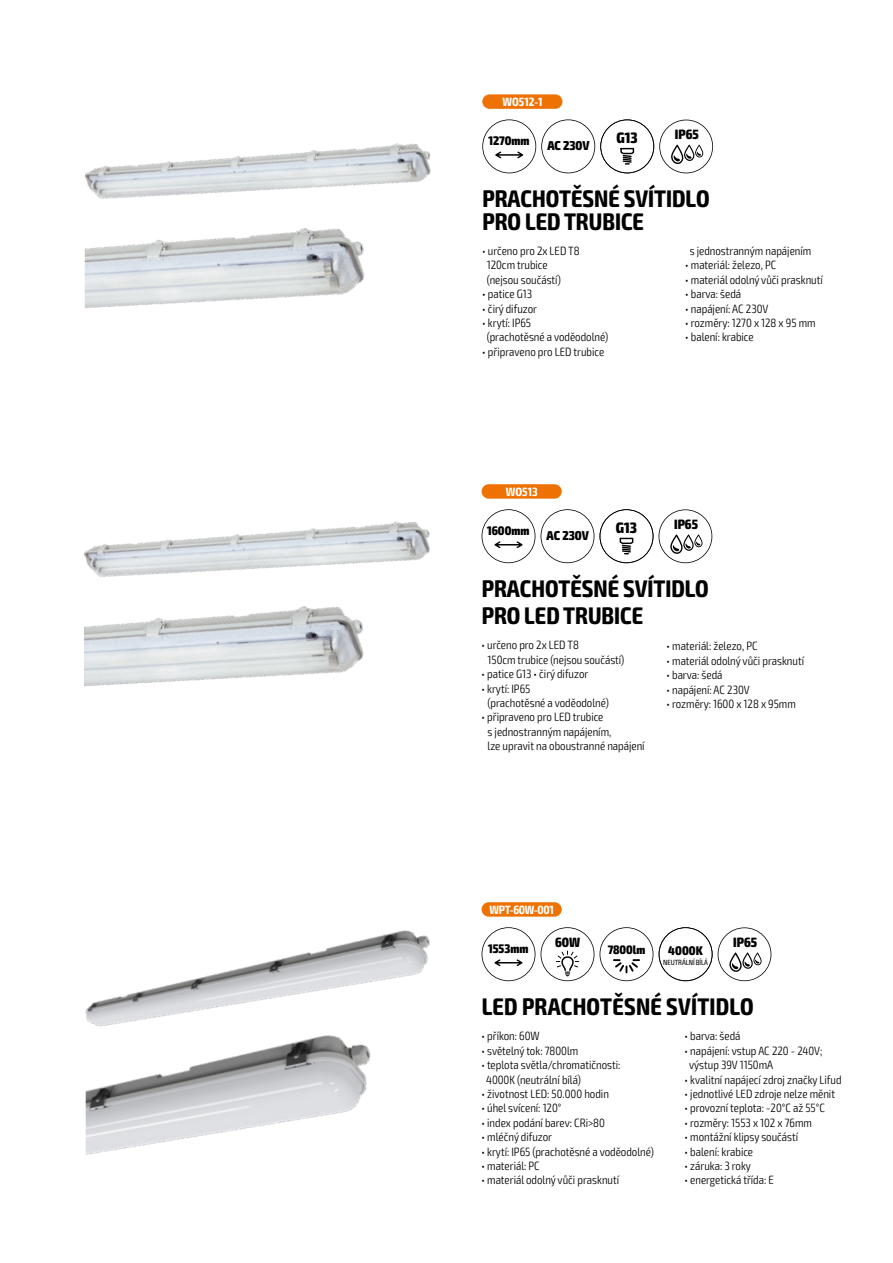
<style>
.page{position:relative;width:893px;height:1263px;background:#fff}
.page>*{position:absolute;margin:0;border:0;box-sizing:border-box;transform-origin:0 0}
.t1{font:700 condensed 24px/27px "Exo 2";color:#000}
.t2{font:800 condensed 15.15px "Exo 2";color:#000}
.t3{font:800 condensed 13.5px "Exo 2";color:#000}
.t4{font:800 condensed 12.9px "Exo 2";color:#000}
.t5{font:800 condensed 12.6px "Exo 2";letter-spacing:.01em;color:#000}
.t6{font:800 condensed 12.45px "Exo 2";color:#000}
.t7{font:800 condensed 12.3px "Exo 2";color:#000}
.t8{font:300 condensed 12px/14.4px "Exo 2";color:#000}
.t9{font:700 condensed 12px "Exo 2";color:#fff}
.t10{font:700 condensed 12px "Exo 2";letter-spacing:-.03em;color:#fff}
.t11{font:condensed 7.5px "Exo 2";letter-spacing:-.01em;color:#000}
</style>
<div class="page">
<img style="left:276px;top:521px;width:154px;height:40px">
<img style="left:84px;top:533px;width:314px;height:154px">
<div style="left:482px;top:484px;width:80px;height:15px;background:#ee7203;border-radius:7px"></div>
<svg style="left:541px;top:509px;width:53px;height:54px"></svg>
<svg style="left:600px;top:509px;width:53px;height:54px"></svg>
<svg style="left:482px;top:509px;width:53px;height:54px"></svg>
<svg style="left:659px;top:509px;width:53px;height:54px"></svg>
<img style="left:84px;top:143px;width:347px;height:131px">
<img style="left:85px;top:155px;width:314px;height:153px">
<div style="left:482px;top:94px;width:80px;height:15px;background:#ee7203;border-radius:7px"></div>
<svg style="left:482px;top:119px;width:231px;height:54px"></svg>
<div style="left:482px;top:902px;width:80px;height:15px;background:#ee7203;border-radius:7px"></div>
<svg style="left:541px;top:927px;width:53px;height:54px"></svg>
<svg style="left:600px;top:927px;width:53px;height:54px"></svg>
<svg style="left:482px;top:927px;width:53px;height:54px"></svg>
<svg style="left:659px;top:927px;width:53px;height:54px"></svg>
<svg style="left:718px;top:927px;width:53px;height:54px"></svg>
<img style="left:85px;top:930px;width:345px;height:176px">
<img style="left:86px;top:960px;width:326px;height:195px">
<p class="t9" style="left:502px;top:94px;width:42px">WO512-1</p>
<p class="t6" style="left:488px;top:133px;width:43px">1270mm</p>
<p class="t2" style="left:617px;top:128px;width:23px">G13</p>
<p class="t3" style="left:675px;top:126px;width:25px">IP65</p>
<p class="t4" style="left:547px;top:137px;width:44px">AC 230V</p>
<h1 class="t1" style="left:482px;top:188px;width:229px;line-height:22.5px">PRACHOTĚSNÉ SVÍTIDLO<br>PRO LED TRUBICE</h1>
<p class="t8" style="left:487px;top:244px;width:94px;text-indent:-4px">• určeno pro 2x LED T8<br>120cm trubice (nejsou součástí)</p>
<p class="t8" style="left:482px;top:287px;width:51px">• patice G13</p>
<p class="t8" style="left:482px;top:302px;width:56px">• čirý difuzor</p>
<p class="t8" style="left:487px;top:316px;width:123px;text-indent:-4px">• krytí: IP65<br>(prachotěsné a voděodolné)</p>
<p class="t8" style="left:482px;top:345px;width:123px">• připraveno pro LED trubice</p>
<p class="t8" style="left:690px;top:244px;width:123px">s jednostranným napájením</p>
<p class="t8" style="left:685px;top:258px;width:93px">• materiál: železo, PC</p>
<p class="t8" style="left:685px;top:273px;width:139px">• materiál odolný vůči prasknutí</p>
<p class="t8" style="left:685px;top:287px;width:57px">• barva: šedá</p>
<p class="t8" style="left:685px;top:302px;width:85px">• napájení: AC 230V</p>
<p class="t8" style="left:685px;top:316px;width:132px">• rozměry: 1270 x 128 x 95 mm</p>
<p class="t8" style="left:685px;top:330px;width:70px">• balení: krabice</p>
<p class="t9" style="left:506px;top:484px;width:33px">WO513</p>
<p class="t6" style="left:487px;top:523px;width:44px">1600mm</p>
<p class="t2" style="left:616px;top:518px;width:23px">G13</p>
<p class="t3" style="left:674px;top:516px;width:25px">IP65</p>
<p class="t4" style="left:547px;top:528px;width:44px">AC 230V</p>
<h1 class="t1" style="left:482px;top:576px;width:229px">PRACHOTĚSNÉ SVÍTIDLO<br>PRO LED TRUBICE</h1>
<p class="t8" style="left:488px;top:638px;width:138px;text-indent:-6px">• určeno pro 2x LED T8<br>150cm trubice (nejsou součástí)</p>
<p class="t8" style="left:482px;top:667px;width:108px">• patice G13 • čirý difuzor</p>
<p class="t8" style="left:488px;top:681px;width:123px;text-indent:-6px">• krytí: IP65<br>(prachotěsné a voděodolné)</p>
<p class="t8" style="left:488px;top:710px;width:159px;text-indent:-6px">• připraveno pro LED trubice<br>s jednostranným napájením,<br>lze upravit na oboustranné napájení</p>
<p class="t8" style="left:666px;top:639px;width:93px">• materiál: železo, PC</p>
<p class="t8" style="left:666px;top:654px;width:139px">• materiál odolný vůči prasknutí</p>
<p class="t8" style="left:666px;top:668px;width:57px">• barva: šedá</p>
<p class="t8" style="left:666px;top:682px;width:85px">• napájení: AC 230V</p>
<p class="t8" style="left:666px;top:697px;width:131px">• rozměry: 1600 x 128 x 95mm</p>
<p class="t10" style="left:490px;top:902px;width:66px">WPT-60W-001</p>
<p class="t3" style="left:555px;top:934px;width:27px">60W</p>
<p class="t6" style="left:488px;top:941px;width:42px">1553mm</p>
<p class="t7" style="left:608px;top:942px;width:39px">7800lm</p>
<p class="t5" style="left:668px;top:943px;width:36px">4000K</p>
<p class="t11" style="left:663px;top:958px;width:46px">NEUTRÁLNÍ BÍLÁ</p>
<p class="t3" style="left:733px;top:934px;width:25px">IP65</p>
<h1 class="t1" style="left:482px;top:993px;width:274px">LED PRACHOTĚSNÉ SVÍTIDLO</h1>
<p class="t8" style="left:482px;top:1029px;width:60px">• příkon: 60W</p>
<p class="t8" style="left:482px;top:1044px;width:98px">• světelný tok: 7800lm</p>
<p class="t8" style="left:486px;top:1058px;width:136px;text-indent:-4px">• teplota světla/chromatičnosti:<br>4000K (neutrální bílá)</p>
<p class="t8" style="left:482px;top:1087px;width:129px">• životnost LED: 50.000 hodin</p>
<p class="t8" style="left:482px;top:1101px;width:81px">• úhel svícení: 120°</p>
<p class="t8" style="left:482px;top:1116px;width:125px">• index podání barev: CRi&gt;80</p>
<p class="t8" style="left:482px;top:1130px;width:72px">• mléčný difuzor</p>
<p class="t8" style="left:482px;top:1144px;width:174px">• krytí: IP65 (prachotěsné a voděodolné)</p>
<p class="t8" style="left:482px;top:1159px;width:60px">• materiál: PC</p>
<p class="t8" style="left:482px;top:1173px;width:139px">• materiál odolný vůči prasknutí</p>
<p class="t8" style="left:685px;top:1029px;width:57px">• barva: šedá</p>
<p class="t8" style="left:689px;top:1044px;width:135px;text-indent:-4px">• napájení: vstup AC 220 - 240V; výstup 39V 1150mA</p>
<p class="t8" style="left:685px;top:1072px;width:158px">• kvalitní napájecí zdroj značky Lifud</p>
<p class="t8" style="left:685px;top:1087px;width:152px">• jednotlivé LED zdroje nelze měnit</p>
<p class="t8" style="left:685px;top:1101px;width:142px">• provozní teplota: -20°C až 55°C</p>
<p class="t8" style="left:685px;top:1116px;width:129px">• rozměry: 1553 x 102 x 76mm</p>
<p class="t8" style="left:685px;top:1130px;width:115px">• montážní klipsy součástí</p>
<p class="t8" style="left:685px;top:1144px;width:70px">• balení: krabice</p>
<p class="t8" style="left:685px;top:1159px;width:68px">• záruka: 3 roky</p>
<p class="t8" style="left:685px;top:1173px;width:91px">• energetická třída: E</p>
</div>
